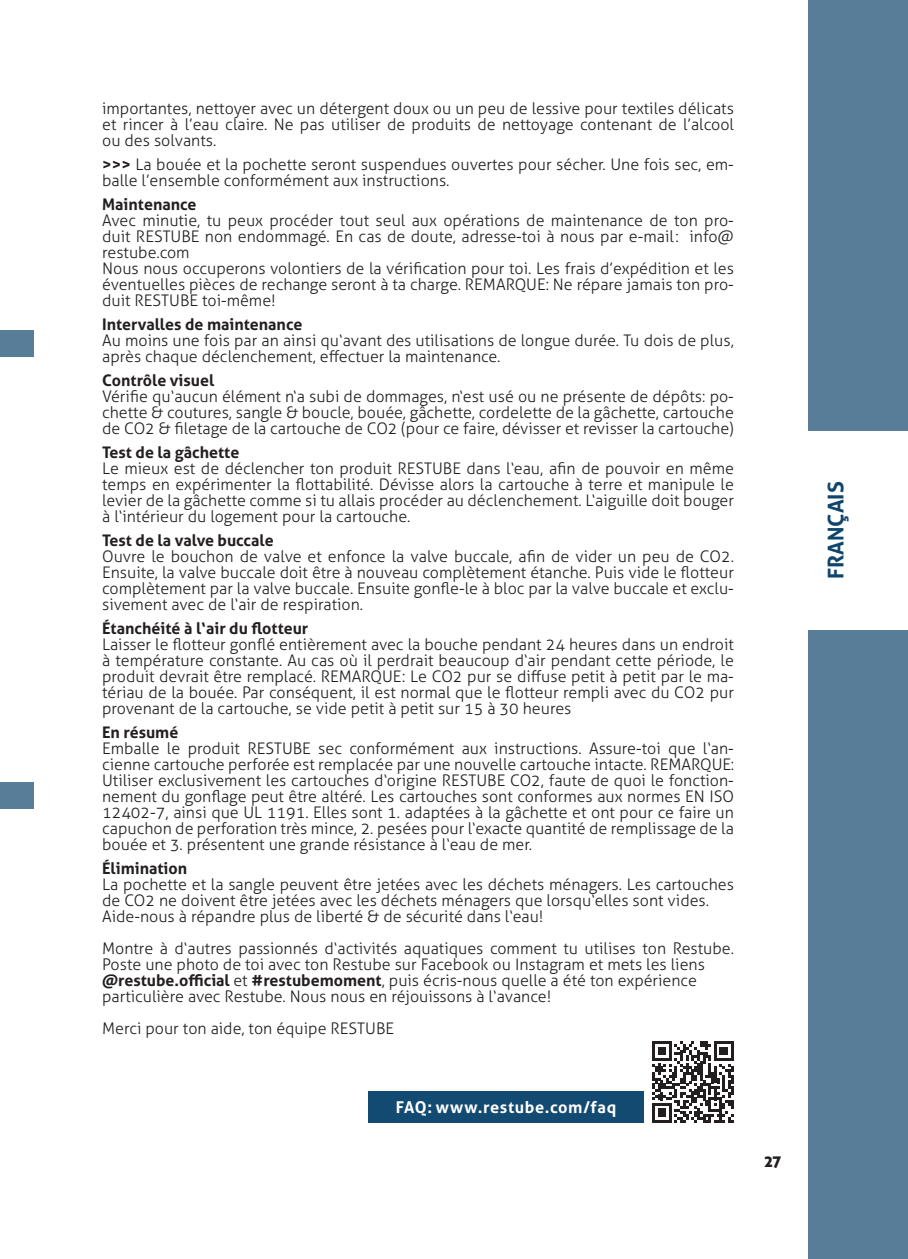
<style>
.page{position:relative;width:908px;height:1259px;background:#fff}
.page>*{position:absolute;margin:0;border:0;box-sizing:border-box;transform-origin:0 0}
.t1{font:700 21.6px "Aller";color:#0f456d}
.t2{font:700 16.4px "Aller";letter-spacing:.035em;color:#fff}
.t3{font:300 16px/16px "Aller";color:#231f20;text-align:justify}
.t4{font:700 16px "Aller";color:#231f20}
.t5{font:16px "Aller Display";color:#231f20}
.s1{font-weight:700}
</style>
<div class="page">
<div style="left:808px;top:0;width:99px;height:1259px;background:#577d99"></div>
<div style="left:0;top:330px;width:34px;height:26px;background:#577d99"></div>
<div style="left:0;top:782px;width:34px;height:26px;background:#577d99"></div>
<div style="left:805px;top:431px;width:102px;height:198px;background:#fff"></div>
<div style="left:368px;top:1091px;width:275px;height:32px;background:#124a71"></div>
<svg style="left:652px;top:1041px;width:81px;height:81px"></svg>
<p class="t3" style="left:102px;top:100px;width:633px">importantes, nettoyer avec un détergent doux ou un peu de lessive pour textiles délicats et rincer à l’eau claire. Ne pas utiliser de produits de nettoyage contenant de l’alcool ou des solvants.</p>
<p class="t3" style="left:102px;top:156px;width:633px"><span class="s1">&gt;&gt;&gt;</span> La bouée et la pochette seront suspendues ouvertes pour sécher. Une fois sec, em&shy;balle l’ensemble conformément aux instructions.</p>
<p class="t4" style="left:102px;top:194px;width:96px">Maintenance</p>
<p class="t3" style="left:102px;top:212px;width:633px;text-align:left">Avec minutie, tu peux procéder tout seul aux opérations de maintenance de ton pro&shy;duit RESTUBE non endommagé. En cas de doute, adresse-toi à nous par e-mail : info@ restube.com<br>Nous nous occuperons volontiers de la vérification pour toi. Les frais d’expédition et les éventuelles pièces de rechange seront à ta charge. REMARQUE : Ne répare jamais ton pro&shy;duit RESTUBE toi-même !</p>
<p class="t4" style="left:102px;top:314px;width:202px">Intervalles de maintenance</p>
<p class="t3" style="left:102px;top:332px;width:633px">Au moins une fois par an ainsi qu‘avant des utilisations de longue durée. Tu dois de plus, après chaque déclenchement, effectuer la maintenance.</p>
<p class="t4" style="left:102px;top:370px;width:114px">Contrôle visuel</p>
<p class="t3" style="left:102px;top:388px;width:633px">Vérifie qu‘aucun élément n‘a subi de dommages, n‘est usé ou ne présente de dépôts : po&shy;chette &amp; coutures, sangle &amp; boucle, bouée, gâchette, cordelette de la gâchette, cartouche de CO2 &amp; filetage de la cartouche de CO2 (pour ce faire, dévisser et revisser la cartouche)</p>
<p class="t4" style="left:102px;top:442px;width:139px">Test de la gâchette</p>
<p class="t3" style="left:102px;top:460px;width:633px">Le mieux est de déclencher ton produit RESTUBE dans l‘eau, afin de pouvoir en même temps en expérimenter la flottabilité. Dévisse alors la cartouche à terre et manipule le levier de la gâchette comme si tu allais procéder au déclenchement. L‘aiguille doit bouger à l‘intérieur du logement pour la cartouche.</p>
<p class="t4" style="left:102px;top:530px;width:173px">Test de la valve buccale</p>
<p class="t3" style="left:102px;top:548px;width:633px">Ouvre le bouchon de valve et enfonce la valve buccale, afin de vider un peu de CO2.<br>Ensuite, la valve buccale doit être à nouveau complètement étanche. Puis vide le flotteur complètement par la valve buccale. Ensuite gonfle-le à bloc par la valve buccale et exclu&shy;sivement avec de l‘air de respiration.</p>
<p class="t4" style="left:102px;top:618px;width:208px">Étanchéité à l‘air du flotteur</p>
<p class="t3" style="left:102px;top:636px;width:633px">Laisser le flotteur gonflé entièrement avec la bouche pendant 24 heures dans un endroit à température constante. Au cas où il perdrait beaucoup d‘air pendant cette période, le produit devrait être remplacé. REMARQUE : Le CO2 pur se diffuse petit à petit par le ma&shy;tériau de la bouée. Par conséquent, il est normal que le flotteur rempli avec du CO2 pur provenant de la cartouche, se vide petit à petit sur 15 à 30 heures</p>
<p class="t4" style="left:102px;top:722px;width:78px">En résumé</p>
<p class="t3" style="left:102px;top:740px;width:633px">Emballe le produit RESTUBE sec conformément aux instructions. Assure-toi que l‘an&shy;cienne cartouche perforée est remplacée par une nouvelle cartouche intacte. REMARQUE :<br>Utiliser exclusivement les cartouches d‘origine RESTUBE CO2, faute de quoi le fonction&shy;nement du gonflage peut être altéré. Les cartouches sont conformes aux normes EN ISO 12402-7, ainsi que UL 1191. Elles sont 1. adaptées à la gâchette et ont pour ce faire un capuchon de perforation très mince, 2. pesées pour l‘exacte quantité de remplissage de la bouée et 3. présentent une grande résistance à l‘eau de mer.</p>
<p class="t4" style="left:102px;top:858px;width:87px">Élimination</p>
<p class="t3" style="left:102px;top:876px;width:633px;text-align:left">La pochette et la sangle peuvent être jetées avec les déchets ménagers. Les cartouches de CO2 ne doivent être jetées avec les déchets ménagers que lorsqu‘elles sont vides.<br>Aide-nous à répandre plus de liberté &amp; de sécurité dans l‘eau !</p>
<p class="t3" style="left:102px;top:940px;width:633px;text-align:left">Montre à d‘autres passionnés d‘activités aquatiques comment tu utilises ton Restube.<br>Poste une photo de toi avec ton Restube sur Facebook ou Instagram et mets les liens <span class="s1">@restube.official</span> et <span class="s1">#restubemoment</span>, puis écris-nous quelle a été ton expérience particulière avec Restube. Nous nous en réjouissons à l‘avance !</p>
<p class="t3" style="left:102px;top:1020px;width:293px">Merci pour ton aide, ton équipe RESTUBE</p>
<p class="t2" style="left:395px;top:1097px;width:222px">FAQ: www.restube.com/faq</p>
<p class="t5" style="left:764px;top:1151px;width:18px">27</p>
<h1 class="t1" style="left:822px;top:579px;width:99px;rotate:-90deg">FRANÇAIS</h1>
</div>
